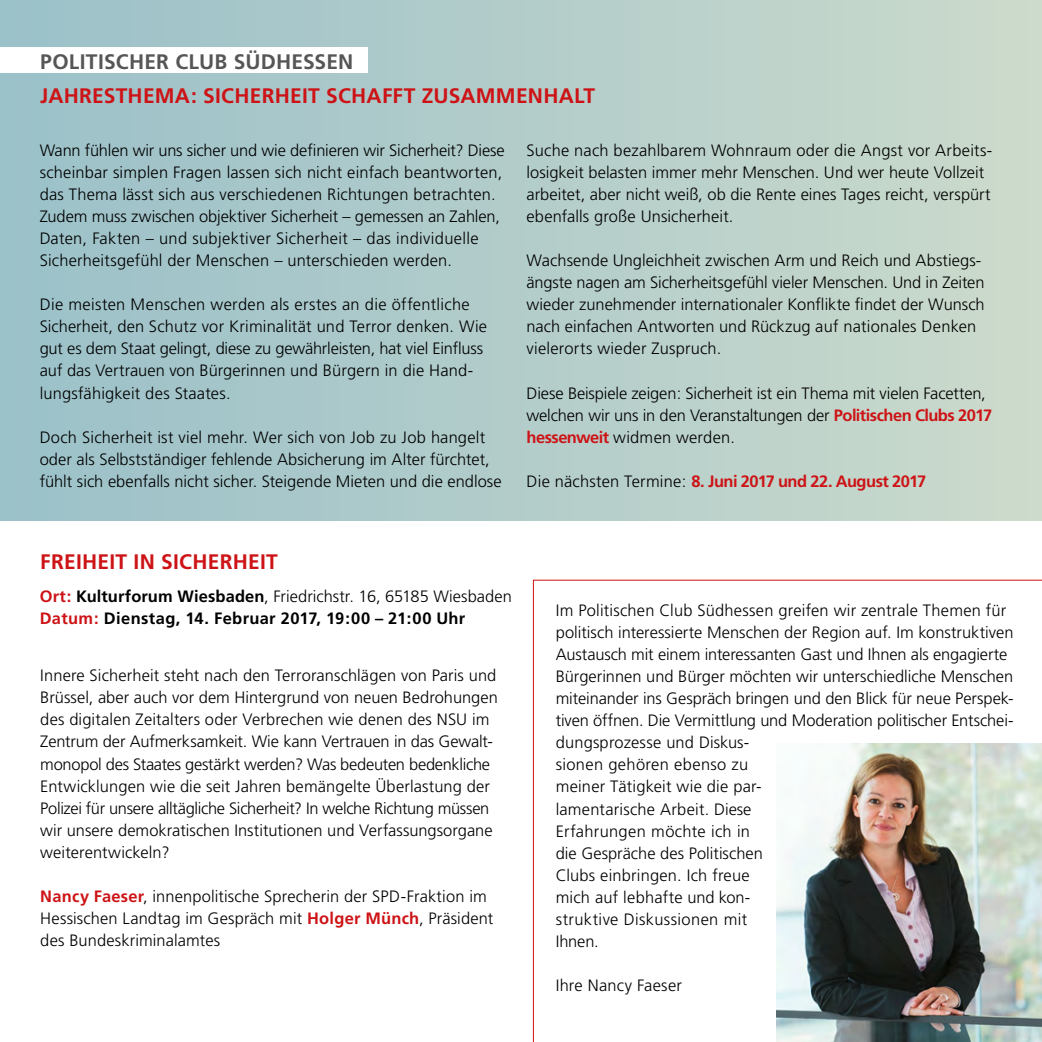
<style>
.page{position:relative;width:1042px;height:1042px;background:#fff}
.page>*{position:absolute;margin:0;border:0;box-sizing:border-box;transform-origin:0 0}
.t1{font:700 21px "Frutiger";letter-spacing:.01em;color:#cd1316}
.t2{font:700 21px "Frutiger";letter-spacing:.01em;color:#565656}
.t3{font:300 16.45px/22.1px "Frutiger";color:#000}
.t4{font:700 16.45px "Frutiger CE";letter-spacing:-.035em;color:#cd1316}
.t5{font:700 16.45px "Frutiger CE";letter-spacing:.025em;color:#000}
.s1{font-family:"Frutiger CE";font-weight:700;color:#cd1316}
.s2{font-family:"Frutiger";font-weight:300;color:#000}
.s3{font-weight:700;color:#cd1316}
.s4{font-weight:700}
.s5{font-family:"Frutiger";color:#cd1316}
</style>
<div class="page">
<div style="left:0;top:0;width:1042px;height:521px;background:linear-gradient(to right,#9ac0c9,#ccdacb)"></div>
<div style="left:0;top:48px;width:367px;height:25px;background:#fff"></div>
<svg style="left:533px;top:580px;width:509px;height:462px"></svg>
<img style="left:776px;top:743px;width:266px;height:299px">
<p class="t2" style="left:40px;top:49px;width:315px">POLITISCHER CLUB SÜDHESSEN</p>
<p class="t1" style="left:40px;top:84px;width:556px">JAHRESTHEMA: SICHERHEIT SCHAFFT ZUSAMMENHALT</p>
<p class="t3" style="left:526px;top:139px;width:467px">Suche nach bezahlbarem Wohnraum oder die Angst vor Arbeits&shy;losigkeit belasten immer mehr Menschen. Und wer heute Vollzeit arbeitet, aber nicht weiß, ob die Rente eines Tages reicht, verspürt ebenfalls große Unsicherheit.</p>
<p class="t3" style="left:526px;top:249px;width:460px">Wachsende Ungleichheit zwischen Arm und Reich und Abstiegs&shy;ängste nagen am Sicherheitsgefühl vieler Menschen. Und in Zeiten wieder zunehmender internationaler Konflikte findet der Wunsch nach einfachen Antworten und Rückzug auf nationales Denken vielerorts wieder Zuspruch.</p>
<p class="t3" style="left:526px;top:382px;width:467px">Diese Beispiele zeigen: Sicherheit ist ein Thema mit vielen Facetten, welchen wir uns in den Veranstaltungen der <span class="s1">Politischen Clubs 2017 hessenweit</span> widmen werden.</p>
<p class="t4" style="left:526px;top:471px;width:401px"><span class="s2">Die nächsten Termine:</span> 8. Juni 2017 und 22. August 2017</p>
<p class="t3" style="left:40px;top:139px;width:467px">Wann fühlen wir uns sicher und wie definieren wir Sicherheit? Diese scheinbar simplen Fragen lassen sich nicht einfach beantworten, das Thema lässt sich aus verschiedenen Richtungen betrachten.<br>Zudem muss zwischen objektiver Sicherheit – gemessen an Zahlen, Daten, Fakten – und subjektiver Sicherheit – das individuelle Sicherheitsgefühl der Menschen – unterschieden werden.</p>
<p class="t3" style="left:40px;top:293px;width:449px">Die meisten Menschen werden als erstes an die öffentliche Sicherheit, den Schutz vor Kriminalität und Terror denken. Wie gut es dem Staat gelingt, diese zu gewährleisten, hat viel Einfluss auf das Vertrauen von Bürgerinnen und Bürgern in die Hand&shy;lungsfähigkeit des Staates.</p>
<p class="t3" style="left:40px;top:426px;width:463px">Doch Sicherheit ist viel mehr. Wer sich von Job zu Job hangelt oder als Selbstständiger fehlende Absicherung im Alter fürchtet, fühlt sich ebenfalls nicht sicher. Steigende Mieten und die endlose</p>
<p class="t1" style="left:40px;top:549px;width:239px">FREIHEIT IN SICHERHEIT</p>
<p class="t3" style="left:40px;top:585px;width:474px"><span class="s3">Ort:</span> <span class="s4">Kulturforum Wiesbaden</span>, Friedrichstr. 16, 65185 Wiesbaden</p>
<p class="t5" style="left:40px;top:608px;width:427px"><span class="s5">Datum:</span> Dienstag, 14. Februar 2017, 19:00 – 21:00 Uhr</p>
<p class="t3" style="left:40px;top:664px;width:459px">Innere Sicherheit steht nach den Terroranschlägen von Paris und Brüssel, aber auch vor dem Hintergrund von neuen Bedrohungen des digitalen Zeitalters oder Verbrechen wie denen des NSU im Zentrum der Aufmerksamkeit. Wie kann Vertrauen in das Gewalt&shy;monopol des Staates gestärkt werden? Was bedeuten bedenkliche Entwicklungen wie die seit Jahren bemängelte Überlastung der Polizei für unsere alltägliche Sicherheit? In welche Richtung müssen wir unsere demokratischen Institutionen und Verfassungsorgane weiterentwickeln?</p>
<p class="t3" style="left:40px;top:885px;width:455px"><span class="s3">Nancy Faeser</span>, innenpolitische Sprecherin der SPD-Fraktion im<br>Hessischen Landtag im Gespräch mit <span class="s3">Holger Münch</span>, Präsident des Bundeskriminalamtes</p>
<p class="t3" style="left:556px;top:599px;width:459px">Im Politischen Club Südhessen greifen wir zentrale Themen für politisch interessierte Menschen der Region auf. Im konstruktiven Austausch mit einem interessanten Gast und Ihnen als engagierte Bürgerinnen und Bürger möchten wir unterschiedliche Menschen miteinander ins Gespräch bringen und den Blick für neue Perspek&shy;tiven öffnen. Die Vermittlung und Moderation politischer Entschei&shy;dungsprozesse und Diskus-<br>sionen gehören ebenso zu<br>meiner Tätigkeit wie die par-<br>lamentarische Arbeit. Diese<br>Erfahrungen möchte ich in<br>die Gespräche des Politischen<br>Clubs einbringen. Ich freue<br>mich auf lebhafte und kon-<br>struktive Diskussionen mit<br>Ihnen.</p>
<p class="t3" style="left:556px;top:974px;width:128px">Ihre Nancy Faeser</p>
</div>
